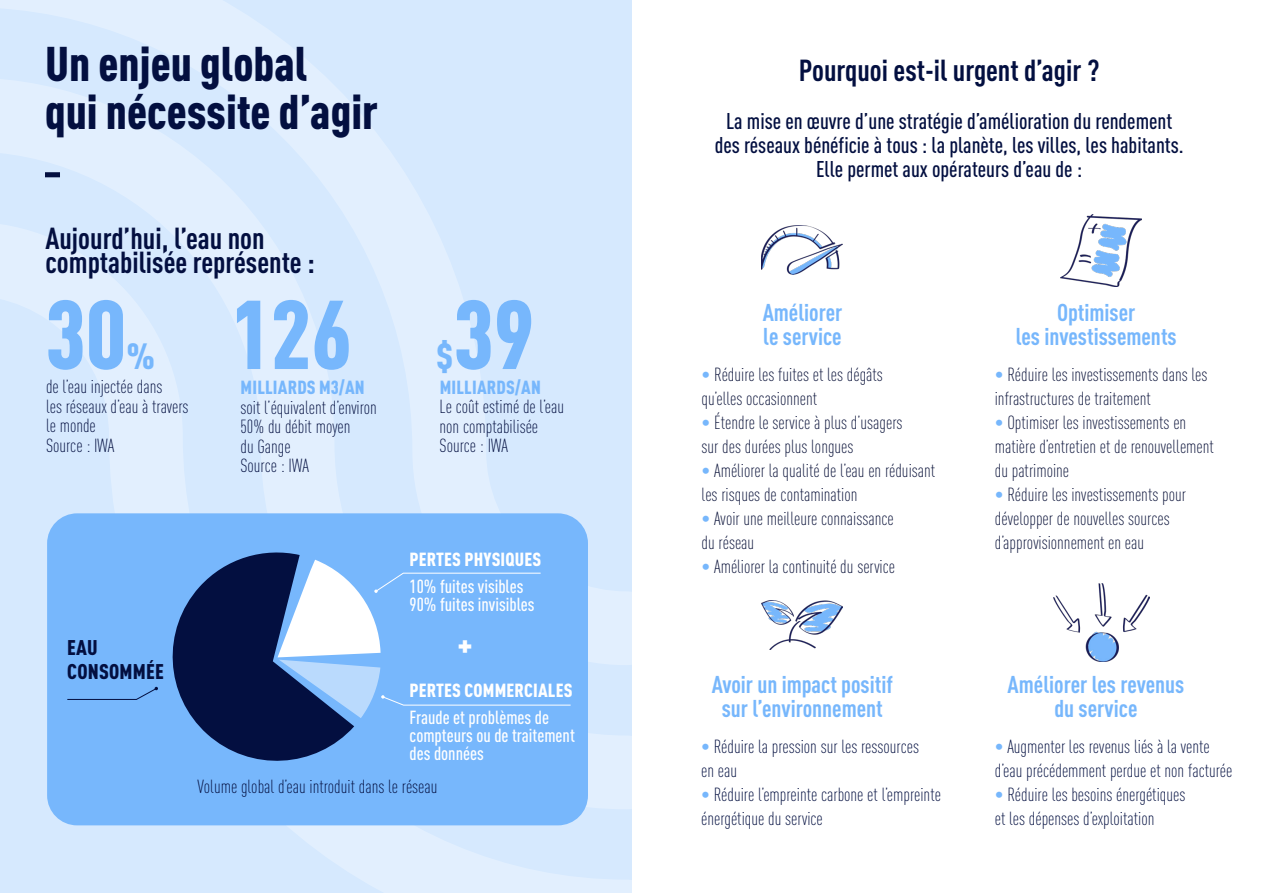
<style>
.page{position:relative;width:1263px;height:893px;background:#fff}
.page>*{position:absolute;margin:0;border:0;box-sizing:border-box;transform-origin:0 0}
.t1{font:900 condensed 96px "DIN Pro";color:#77b7fc}
.t2{font:900 condensed 48px "DIN Pro";color:#030f40}
.t3{font:900 condensed 36px "DIN Pro";color:#77b7fc}
.t4{font:900 condensed 32.25px "DIN Pro";color:#fff}
.t5{font:700 condensed 30px "DIN Pro";color:#030f40}
.t6{font:700 condensed 24px/24px "DIN Pro";color:#77b7fc;text-align:center}
.t7{font:500 condensed 22.5px "DIN Pro";color:#030f40}
.t8{font:900 condensed 21px "DIN Pro";letter-spacing:.01em;color:#030f40}
.t9{font:300 condensed 18.75px/24px "DIN Pro";color:#0b133a}
.t10{font:300 condensed 18.75px/19.5px "DIN Pro";color:#030f40}
.t11{font:500 condensed 18.75px/18px "DIN Pro";color:#fff}
.t12{font:900 condensed 18.75px "DIN Pro";letter-spacing:.01em;color:#fff}
.t13{font:900 condensed 18.75px "DIN Pro";letter-spacing:.01em;color:#77b7fc}
.s1{color:#77b7fc}
</style>
<div class="page">
<svg style="left:0;top:0;width:632px;height:78px;background:#d9eafe"></svg>
<svg style="left:0;top:78px;width:632px;height:144px;background:#daebfd"></svg>
<svg style="left:0;top:222px;width:632px;height:671px;background:#daebfd"></svg>
<img style="left:762px;top:225px;width:81px;height:50px">
<img style="left:762px;top:600px;width:81px;height:50px">
<img style="left:1061px;top:215px;width:81px;height:71px">
<img style="left:1053px;top:583px;width:96px;height:79px">
<div style="left:47px;top:513px;width:541px;height:312px;background:#77b7fc;border-radius:30px"></div>
<svg style="left:67px;top:552px;width:504px;height:209px"></svg>
<div style="left:45px;top:172px;width:15px;height:5px;background:#030f40"></div>
<p class="t2" style="left:45px;top:27px;width:264px">Un enjeu global</p>
<p class="t2" style="left:45px;top:75px;width:335px">qui nécessite d’agir</p>
<p class="t5" style="left:45px;top:216px;width:221px">Aujourd’hui, l’eau non</p>
<p class="t5" style="left:45px;top:240px;width:271px">comptabilisée représente :</p>
<p class="t1" style="left:45px;top:260px;width:83px">30</p>
<p class="t3" style="left:126px;top:328px;width:30px">%</p>
<p class="t10" style="left:46px;top:376px;width:118px">de l’eau injectée dans</p>
<p class="t10" style="left:46px;top:395px;width:144px">les réseaux d’eau à travers le monde</p>
<p class="t10" style="left:46px;top:434px;width:70px">Source : IWA</p>
<p class="t1" style="left:230px;top:260px;width:124px">126</p>
<p class="t13" style="left:241px;top:373px;width:126px">MILLIARDS M3/AN</p>
<p class="t10" style="left:240px;top:396px;width:138px">soit l’équivalent d’environ<br>50% du débit moyen</p>
<p class="t10" style="left:240px;top:435px;width:52px">du Gange</p>
<p class="t10" style="left:240px;top:455px;width:70px">Source : IWA</p>
<p class="t1" style="left:453px;top:260px;width:83px">39</p>
<p class="t3" style="left:436px;top:328px;width:19px">$</p>
<p class="t13" style="left:440px;top:372px;width:103px">MILLIARDS/AN</p>
<p class="t10" style="left:440px;top:395px;width:126px">Le coût estimé de l’eau non comptabilisée</p>
<p class="t10" style="left:440px;top:434px;width:70px">Source : IWA</p>
<p class="t12" style="left:410px;top:545px;width:133px">PERTES PHYSIQUES</p>
<p class="t11" style="left:409px;top:576px;width:116px">10% fuites visibles</p>
<p class="t11" style="left:409px;top:594px;width:127px">90% fuites invisibles</p>
<p class="t8" style="left:67px;top:631px;width:32px">EAU</p>
<p class="t4" style="left:457px;top:620px;width:17px">+</p>
<p class="t8" style="left:67px;top:655px;width:98px">CONSOMMÉE</p>
<p class="t12" style="left:410px;top:676px;width:164px">PERTES COMMERCIALES</p>
<p class="t11" style="left:409px;top:707px;width:167px">Fraude et problèmes de compteurs ou de traitement des données</p>
<p class="t10" style="left:198px;top:776px;width:241px">Volume global d’eau introduit dans le réseau</p>
<p class="t5" style="left:799px;top:48px;width:302px">Pourquoi est-il urgent d’agir ?</p>
<p class="t7" style="left:726px;top:104px;width:448px">La mise en œuvre d’une stratégie d’amélioration du rendement</p>
<p class="t7" style="left:715px;top:128px;width:470px">des réseaux bénéficie à tous : la planète, les villes, les habitants.</p>
<p class="t7" style="left:816px;top:152px;width:268px">Elle permet aux opérateurs d’eau de :</p>
<p class="t6" style="left:763px;top:298px;width:81px;text-align:left">Améliorer le service</p>
<p class="t9" style="left:702px;top:361px;width:183px"><span class="s1">•</span> Réduire les fuites et les dégâts</p>
<p class="t9" style="left:702px;top:385px;width:117px">qu’elles occasionnent</p>
<p class="t9" style="left:702px;top:409px;width:202px"><span class="s1">•</span> Étendre le service à plus d’usagers</p>
<p class="t9" style="left:702px;top:433px;width:153px">sur des durées plus longues</p>
<p class="t9" style="left:702px;top:457px;width:235px"><span class="s1">•</span> Améliorer la qualité de l’eau en réduisant les risques de contamination</p>
<p class="t9" style="left:702px;top:505px;width:194px"><span class="s1">•</span> Avoir une meilleure connaissance</p>
<p class="t9" style="left:702px;top:529px;width:54px">du réseau</p>
<p class="t9" style="left:702px;top:553px;width:195px"><span class="s1">•</span> Améliorer la continuité du service</p>
<p class="t6" style="left:712px;top:670px;width:183px">Avoir un impact positif sur l’environnement</p>
<p class="t10" style="left:701px;top:735px;width:219px"><span class="s1">•</span> Réduire la pression sur les ressources</p>
<p class="t10" style="left:701px;top:759px;width:37px">en eau</p>
<p class="t10" style="left:701px;top:781px;width:241px;line-height:24px"><span class="s1">•</span> Réduire l’empreinte carbone et l’empreinte énergétique du service</p>
<p class="t6" style="left:1016px;top:298px;width:163px">Optimiser<br>les investissements</p>
<p class="t9" style="left:995px;top:361px;width:214px"><span class="s1">•</span> Réduire les investissements dans les infrastructures de traitement</p>
<p class="t9" style="left:995px;top:409px;width:193px"><span class="s1">•</span> Optimiser les investissements en</p>
<p class="t9" style="left:995px;top:433px;width:221px">matière d’entretien et de renouvellement</p>
<p class="t9" style="left:995px;top:457px;width:76px">du patrimoine</p>
<p class="t9" style="left:995px;top:481px;width:193px"><span class="s1">•</span> Réduire les investissements pour développer de nouvelles sources d’approvisionnement en eau</p>
<p class="t6" style="left:1008px;top:670px;width:178px">Améliorer les revenus du service</p>
<p class="t10" style="left:995px;top:735px;width:216px"><span class="s1">•</span> Augmenter les revenus liés à la vente</p>
<p class="t10" style="left:995px;top:759px;width:239px">d’eau précédemment perdue et non facturée</p>
<p class="t10" style="left:995px;top:783px;width:192px"><span class="s1">•</span> Réduire les besoins énergétiques</p>
<p class="t10" style="left:995px;top:807px;width:161px">et les dépenses d’exploitation</p>
</div>
